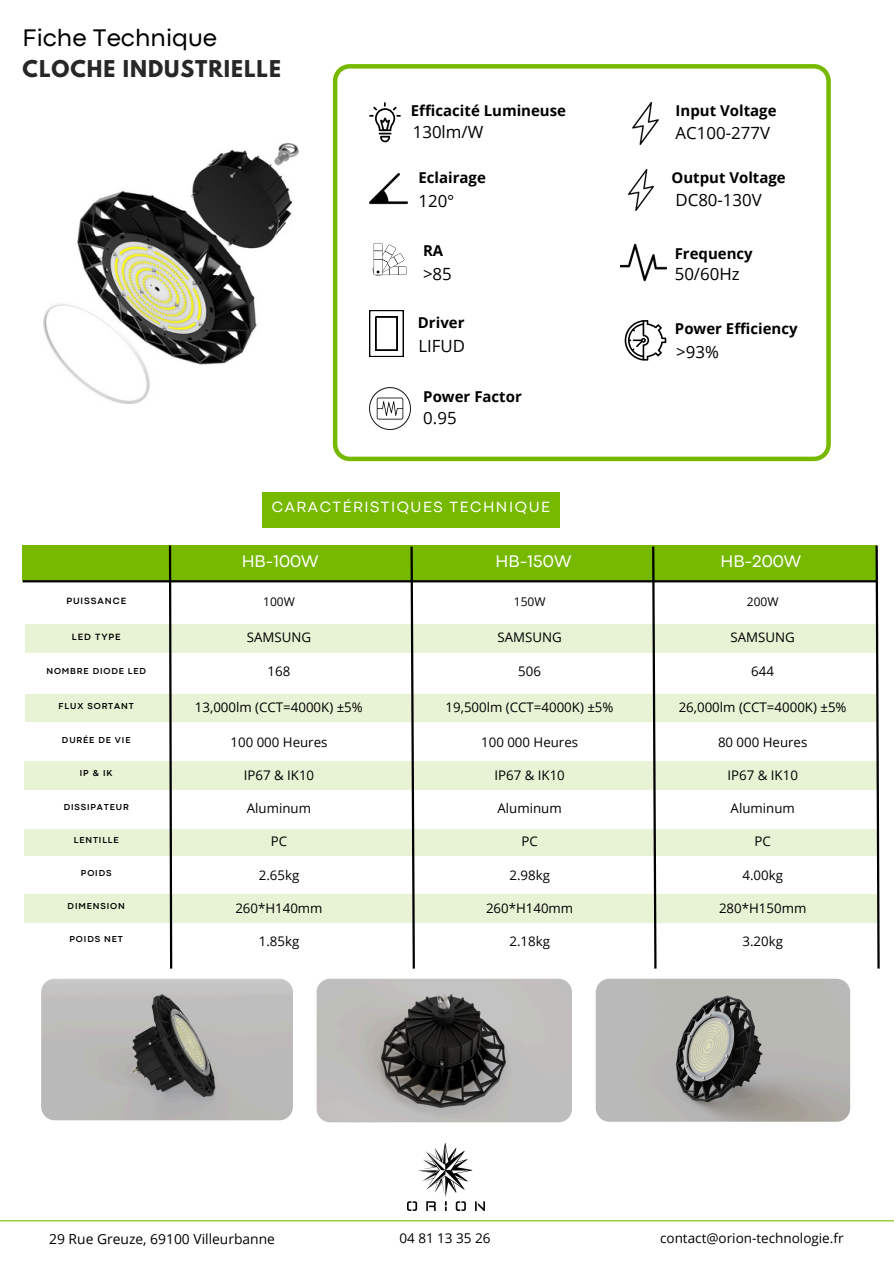
<style>
.page{position:relative;width:894px;height:1264px;background:#fff}
.page>*{position:absolute;margin:0;border:0;box-sizing:border-box;transform-origin:0 0}
.t1{font:25.05px "Codec Pro";color:#000}
.t2{font:700 20.55px "League Spartan";letter-spacing:.045em;color:#272727}
.t3{font:17.55px "Codec Pro";color:#fff}
.t4{font:16.8px "Open Sans";color:#000}
.t5{font:15.45px "Codec Pro";letter-spacing:.1em;color:#fff}
.t6{font:700 15px "Open Sans";color:#000}
.t7{font:13.8px "Open Sans";color:#000}
.t8{font:13.5px "Open Sans";color:#000}
.t9{font:13.2px "Open Sans";color:#000}
.t10{font:12px "Open Sans";color:#000}
.t11{font:700 9.45px "Codec Pro";letter-spacing:.1em;color:#000}
.t12{font:700 9px "Codec Pro";letter-spacing:.1em;color:#000}
</style>
<div class="page">
<hr style="left:0;top:1220px;width:893px;height:1px;background:#76b900">
<img style="left:408px;top:1143px;width:76px;height:67px">
<div style="left:262px;top:492px;width:297px;height:35px;background:#76b900"></div>
<svg style="left:333px;top:64px;width:497px;height:397px"></svg>
<img style="left:624px;top:102px;width:42px;height:42px">
<img style="left:44px;top:144px;width:254px;height:260px">
<div style="left:25px;top:694px;width:851px;height:27px;background:#e7f3d4"></div>
<div style="left:24px;top:761px;width:854px;height:28px;background:#e7f3d4"></div>
<div style="left:24px;top:828px;width:854px;height:27px;background:#e7f3d4"></div>
<div style="left:24px;top:894px;width:854px;height:28px;background:#e7f3d4"></div>
<div style="left:25px;top:624px;width:851px;height:29px;background:#e7f3d4"></div>
<div style="left:23px;top:545px;width:853px;height:36px;background:#76b900"></div>
<svg style="left:168px;top:545px;width:5px;height:424px"></svg>
<svg style="left:409px;top:546px;width:7px;height:423px"></svg>
<svg style="left:650px;top:546px;width:7px;height:423px"></svg>
<svg style="left:369px;top:102px;width:31px;height:40px"></svg>
<img style="left:368px;top:238px;width:43px;height:43px">
<svg style="left:369px;top:310px;width:34px;height:47px"></svg>
<svg style="left:624px;top:320px;width:42px;height:40px"></svg>
<img style="left:369px;top:169px;width:38px;height:39px">
<img style="left:620px;top:241px;width:46px;height:43px">
<img style="left:620px;top:170px;width:41px;height:41px">
<img style="left:369px;top:387px;width:42px;height:42px">
<hr style="left:23px;top:580px;width:853px;height:2px;background:#000">
<img style="left:41px;top:978px;width:252px;height:142px;border-radius:14px">
<img style="left:316px;top:978px;width:256px;height:144px;border-radius:14px">
<img style="left:595px;top:978px;width:254px;height:143px;border-radius:14px">
<svg style="left:874px;top:545px;width:6px;height:424px"></svg>
<h3 class="t1" style="left:23px;top:29px;width:196px">Fiche Technique</h3>
<p class="t2" style="left:23px;top:58px;width:260px">CLOCHE INDUSTRIELLE</p>
<p class="t6" style="left:411px;top:99px;width:157px">Efficacité Lumineuse</p>
<p class="t4" style="left:412px;top:120px;width:72px">130lm/W</p>
<p class="t6" style="left:418px;top:167px;width:69px">Eclairage</p>
<p class="t4" style="left:418px;top:189px;width:38px">120°</p>
<p class="t6" style="left:423px;top:239px;width:22px">RA</p>
<p class="t4" style="left:423px;top:262px;width:30px">&gt;85</p>
<p class="t6" style="left:418px;top:312px;width:48px">Driver</p>
<p class="t4" style="left:418px;top:333px;width:48px">LIFUD</p>
<p class="t6" style="left:423px;top:385px;width:100px">Power Factor</p>
<p class="t4" style="left:423px;top:406px;width:35px">0.95</p>
<h2 class="t5" style="left:272px;top:501px;width:279px">CARACTÉRISTIQUES TECHNIQUE</h2>
<p class="t6" style="left:675px;top:100px;width:102px">Input Voltage</p>
<p class="t4" style="left:675px;top:121px;width:96px">AC100-277V</p>
<p class="t6" style="left:671px;top:167px;width:116px">Output Voltage</p>
<p class="t4" style="left:675px;top:188px;width:88px">DC80-130V</p>
<p class="t6" style="left:674px;top:243px;width:80px">Frequency</p>
<p class="t4" style="left:674px;top:262px;width:66px">50/60Hz</p>
<p class="t6" style="left:674px;top:318px;width:124px">Power Efficiency</p>
<p class="t4" style="left:676px;top:340px;width:44px">&gt;93%</p>
<p class="t11" style="left:66px;top:597px;width:61px">PUISSANCE</p>
<h4 class="t11" style="left:72px;top:633px;width:50px">LED TYPE</h4>
<p class="t12" style="left:46px;top:668px;width:101px">NOMBRE DIODE LED</p>
<p class="t12" style="left:59px;top:702px;width:77px">FLUX SORTANT</p>
<p class="t12" style="left:62px;top:736px;width:70px">DURÉE DE VIE</p>
<p class="t12" style="left:80px;top:770px;width:34px">IP &amp; IK</p>
<p class="t12" style="left:64px;top:803px;width:67px">DISSIPATEUR</p>
<h3 class="t12" style="left:74px;top:836px;width:46px">LENTILLE</h3>
<p class="t12" style="left:81px;top:869px;width:32px">POIDS</p>
<p class="t12" style="left:68px;top:903px;width:59px">DIMENSION</p>
<h4 class="t12" style="left:70px;top:936px;width:55px">POIDS NET</h4>
<p class="t3" style="left:242px;top:555px;width:78px">HB-100W</p>
<p class="t3" style="left:495px;top:555px;width:77px">HB-150W</p>
<p class="t3" style="left:720px;top:555px;width:82px">HB-200W</p>
<p class="t10" style="left:263px;top:593px;width:33px">100W</p>
<p class="t10" style="left:513px;top:593px;width:33px">150W</p>
<p class="t10" style="left:746px;top:593px;width:33px">200W</p>
<p class="t9" style="left:247px;top:627px;width:66px">SAMSUNG</p>
<p class="t9" style="left:497px;top:627px;width:66px">SAMSUNG</p>
<p class="t9" style="left:730px;top:627px;width:66px">SAMSUNG</p>
<p class="t9" style="left:267px;top:662px;width:24px">168</p>
<p class="t9" style="left:518px;top:662px;width:24px">506</p>
<p class="t9" style="left:751px;top:662px;width:24px">644</p>
<p class="t9" style="left:195px;top:698px;width:169px">13,000lm (CCT=4000K) ±5%</p>
<p class="t9" style="left:445px;top:698px;width:169px">19,500lm (CCT=4000K) ±5%</p>
<p class="t9" style="left:678px;top:698px;width:169px">26,000lm (CCT=4000K) ±5%</p>
<p class="t9" style="left:230px;top:732px;width:98px">100 000 Heures</p>
<p class="t9" style="left:481px;top:732px;width:98px">100 000 Heures</p>
<p class="t9" style="left:717px;top:732px;width:91px">80 000 Heures</p>
<p class="t9" style="left:244px;top:765px;width:72px">IP67 &amp; IK10</p>
<p class="t9" style="left:494px;top:765px;width:72px">IP67 &amp; IK10</p>
<p class="t9" style="left:727px;top:765px;width:72px">IP67 &amp; IK10</p>
<p class="t9" style="left:247px;top:799px;width:66px">Aluminum</p>
<p class="t9" style="left:497px;top:799px;width:66px">Aluminum</p>
<p class="t9" style="left:730px;top:799px;width:66px">Aluminum</p>
<p class="t9" style="left:271px;top:832px;width:18px">PC</p>
<p class="t9" style="left:521px;top:832px;width:18px">PC</p>
<p class="t9" style="left:754px;top:832px;width:18px">PC</p>
<p class="t9" style="left:259px;top:865px;width:42px">2.65kg</p>
<p class="t9" style="left:509px;top:865px;width:42px">2.98kg</p>
<p class="t9" style="left:742px;top:865px;width:42px">4.00kg</p>
<p class="t9" style="left:235px;top:898px;width:89px">260*H140mm</p>
<p class="t9" style="left:486px;top:898px;width:89px">260*H140mm</p>
<p class="t9" style="left:718px;top:898px;width:89px">280*H150mm</p>
<p class="t9" style="left:259px;top:932px;width:42px">1.85kg</p>
<p class="t9" style="left:509px;top:932px;width:42px">2.18kg</p>
<p class="t9" style="left:742px;top:932px;width:42px">3.20kg</p>
<h6 class="t7" style="left:49px;top:1229px;width:227px">29 Rue Greuze, 69100 Villeurbanne</h6>
<h3 class="t8" style="left:399px;top:1228px;width:93px">04 81 13 35 26</h3>
<h3 class="t8" style="left:660px;top:1228px;width:185px">contact@orion-technologie.fr</h3>
</div>
